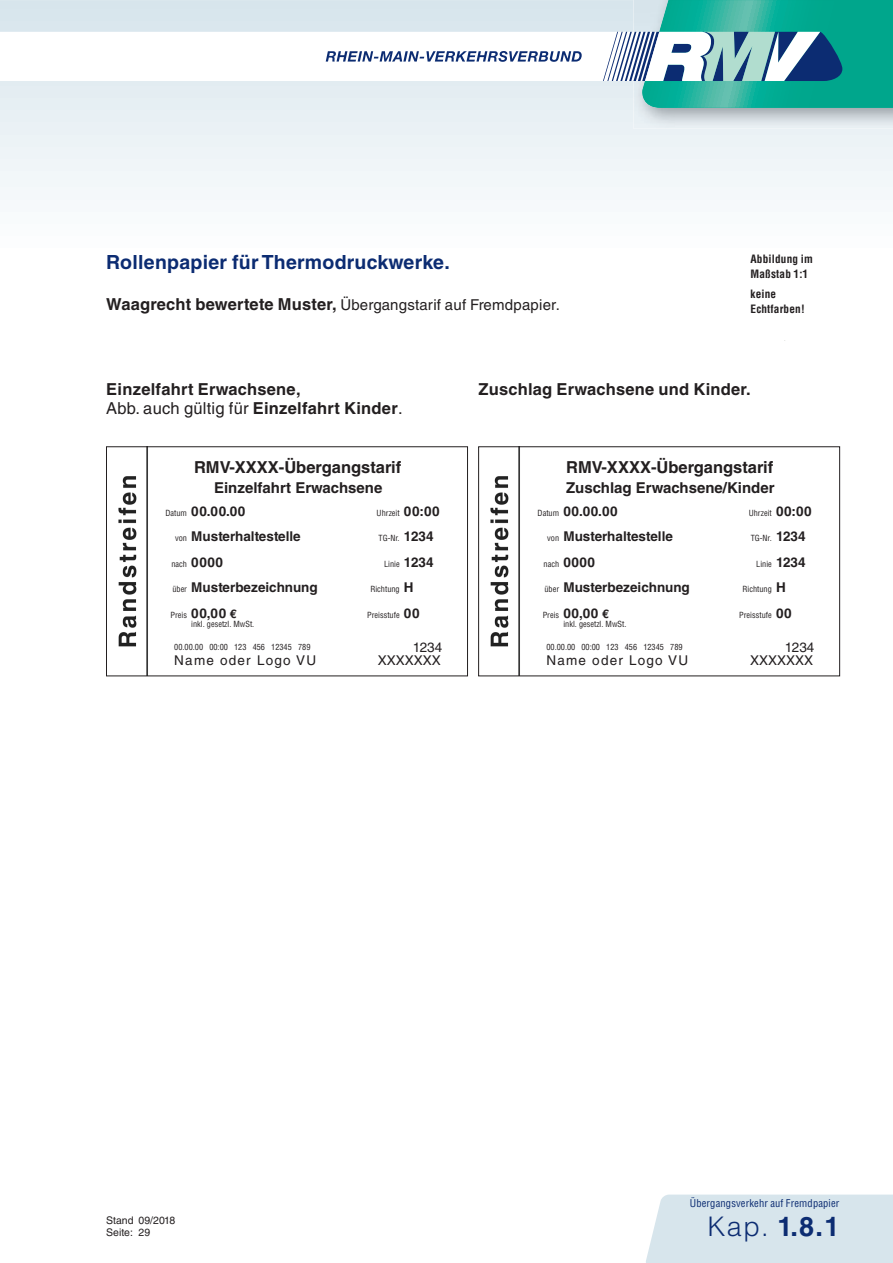
<style>
.page{position:relative;width:893px;height:1263px;background:#fff}
.page>*{position:absolute;margin:0;border:0;box-sizing:border-box;transform-origin:0 0}
.t1{font:700 27px "Helvetica LT Std";color:#0c2c72}
.t2{font:700 19.5px "Helvetica LT Std";letter-spacing:.015em;color:#0c2c72}
.t3{font:700 16.5px/19.8px "Helvetica LT Std";letter-spacing:.005em;color:#231f20}
.t4{font:15px "Helvetica LT Std";letter-spacing:.015em;color:#231f20}
.t5{font:700 15px "Helvetica LT Std";color:#231f20}
.t6{font:700 13.5px/25.5px "Helvetica LT Std";color:#231f20}
.t7{font:13.5px "Helvetica LT Std";letter-spacing:.09em;color:#231f20}
.t8{font:13.5px "Helvetica LT Std";color:#231f20}
.t9{font:700 condensed 11.25px/15px "Helvetica LT Std";letter-spacing:.015em;color:#231f20}
.t10{font:condensed 10.5px "Helvetica LT Std";letter-spacing:.015em;color:#0c2c72}
.t11{font:10.5px/11.9px "Helvetica LT Std";color:#231f20}
.t12{font:condensed 8.25px "Helvetica LT Std";color:#231f20}
.s1{font-weight:700;font-size:16.5px}
.s2{font-weight:400}
.s3{font-size:12px}
.s4{font-weight:300}
</style>
<div class="page">
<div style="left:0;top:108px;width:893px;height:92px;background:#eef4f7"></div>
<img style="left:633px;top:108px;width:260px;height:21px">
<svg style="left:0;top:0;width:893px;height:108px"></svg>
<div style="left:646px;top:1195px;width:247px;height:68px;background:#d7e5ec"></div>
<img style="left:118px;top:449px;width:30px;height:225px">
<div style="left:106px;top:447px;width:362px;height:229px;border:1px solid #231f20"></div>
<img style="left:490px;top:449px;width:30px;height:225px">
<div style="left:478px;top:447px;width:362px;height:229px;border:1px solid #231f20"></div>
<h2 class="t2" style="left:106px;top:255px;width:345px">Rollenpapier für Thermodruckwerke.</h2>
<h3 class="t4" style="left:106px;top:299px;width:455px"><span class="s1">Waagrecht bewertete Muster,</span> Übergangstarif auf Fremdpapier.</h3>
<h3 class="t9" style="left:750px;top:253px;width:64px">Abbildung im<br>Maßstab 1:1</h3>
<h3 class="t9" style="left:750px;top:287px;width:56px">keine<br>Echtfarben!</h3>
<h3 class="t3" style="left:106px;top:381px;width:298px">Einzelfahrt Erwachsene,<br><span class="s2">Abb. auch gültig für</span> Einzelfahrt Kinder<span class="s2">.</span></h3>
<h3 class="t3" style="left:478px;top:381px;width:274px">Zuschlag Erwachsene und Kinder.</h3>
<h3 class="t3" style="left:194px;top:459px;width:209px">RMV-XXXX-Übergangstarif</h3>
<h3 class="t3" style="left:566px;top:459px;width:209px">RMV-XXXX-Übergangstarif</h3>
<h3 class="t5" style="left:214px;top:483px;width:170px">Einzelfahrt Erwachsene</h3>
<h3 class="t5" style="left:566px;top:483px;width:210px">Zuschlag Erwachsene/Kinder</h3>
<h3 class="t6" style="left:191px;top:500px;width:128px">00.00.00<br>Musterhaltestelle<br>0000<br>Musterbezeichnung<br>00,00 <span class="s3">€</span></h3>
<p class="t12" style="left:191px;top:621px;width:65px">inkl. gesetzl. MwSt.</p>
<p class="t12" style="left:166px;top:510px;width:23px">Datum</p>
<p class="t12" style="left:175px;top:535px;width:13px">von</p>
<p class="t12" style="left:171px;top:561px;width:17px">nach</p>
<p class="t12" style="left:172px;top:586px;width:16px">über</p>
<p class="t12" style="left:171px;top:612px;width:18px">Preis</p>
<h3 class="t6" style="left:404px;top:500px;width:37px">00:00<br>1234<br>1234<br>H<br>00</h3>
<p class="t12" style="left:377px;top:510px;width:25px">Uhrzeit</p>
<p class="t12" style="left:378px;top:535px;width:23px">TG-Nr.</p>
<p class="t12" style="left:384px;top:561px;width:17px">Linie</p>
<p class="t12" style="left:370px;top:586px;width:31px">Richtung</p>
<p class="t12" style="left:367px;top:612px;width:34px">Preisstufe</p>
<h3 class="t6" style="left:563px;top:500px;width:128px">00.00.00<br>Musterhaltestelle<br>0000<br>Musterbezeichnung<br>00,00 <span class="s3">€</span></h3>
<p class="t12" style="left:563px;top:621px;width:65px">inkl. gesetzl. MwSt.</p>
<p class="t12" style="left:538px;top:510px;width:23px">Datum</p>
<p class="t12" style="left:547px;top:535px;width:13px">von</p>
<p class="t12" style="left:544px;top:561px;width:17px">nach</p>
<p class="t12" style="left:544px;top:586px;width:16px">über</p>
<p class="t12" style="left:543px;top:612px;width:18px">Preis</p>
<h3 class="t6" style="left:776px;top:500px;width:37px">00:00<br>1234<br>1234<br>H<br>00</h3>
<p class="t12" style="left:749px;top:510px;width:25px">Uhrzeit</p>
<p class="t12" style="left:751px;top:535px;width:23px">TG-Nr.</p>
<p class="t12" style="left:756px;top:561px;width:17px">Linie</p>
<p class="t12" style="left:742px;top:586px;width:31px">Richtung</p>
<p class="t12" style="left:739px;top:612px;width:34px">Preisstufe</p>
<p class="t12" style="left:174px;top:644px;width:138px">00.00.00 00:00 123 456 12345 789</p>
<h3 class="t7" style="left:413px;top:642px;width:31px">1234</h3>
<p class="t12" style="left:546px;top:644px;width:138px">00.00.00 00:00 123 456 12345 789</p>
<h3 class="t7" style="left:785px;top:642px;width:31px">1234</h3>
<h3 class="t7" style="left:174px;top:655px;width:143px">Name oder Logo VU</h3>
<h3 class="t8" style="left:378px;top:655px;width:65px">XXXXXXX</h3>
<h3 class="t7" style="left:546px;top:655px;width:143px">Name oder Logo VU</h3>
<h3 class="t8" style="left:750px;top:655px;width:65px">XXXXXXX</h3>
<p class="t10" style="left:690px;top:1199px;width:151px">Übergangsverkehr auf Fremdpapier</p>
<p class="t11" style="left:106px;top:1215px;width:71px">Stand 09/2018<br>Seite: 29</p>
<h1 class="t1" style="left:707px;top:1216px;width:133px"><span class="s4">Kap.</span> 1.8.1</h1>
</div>
